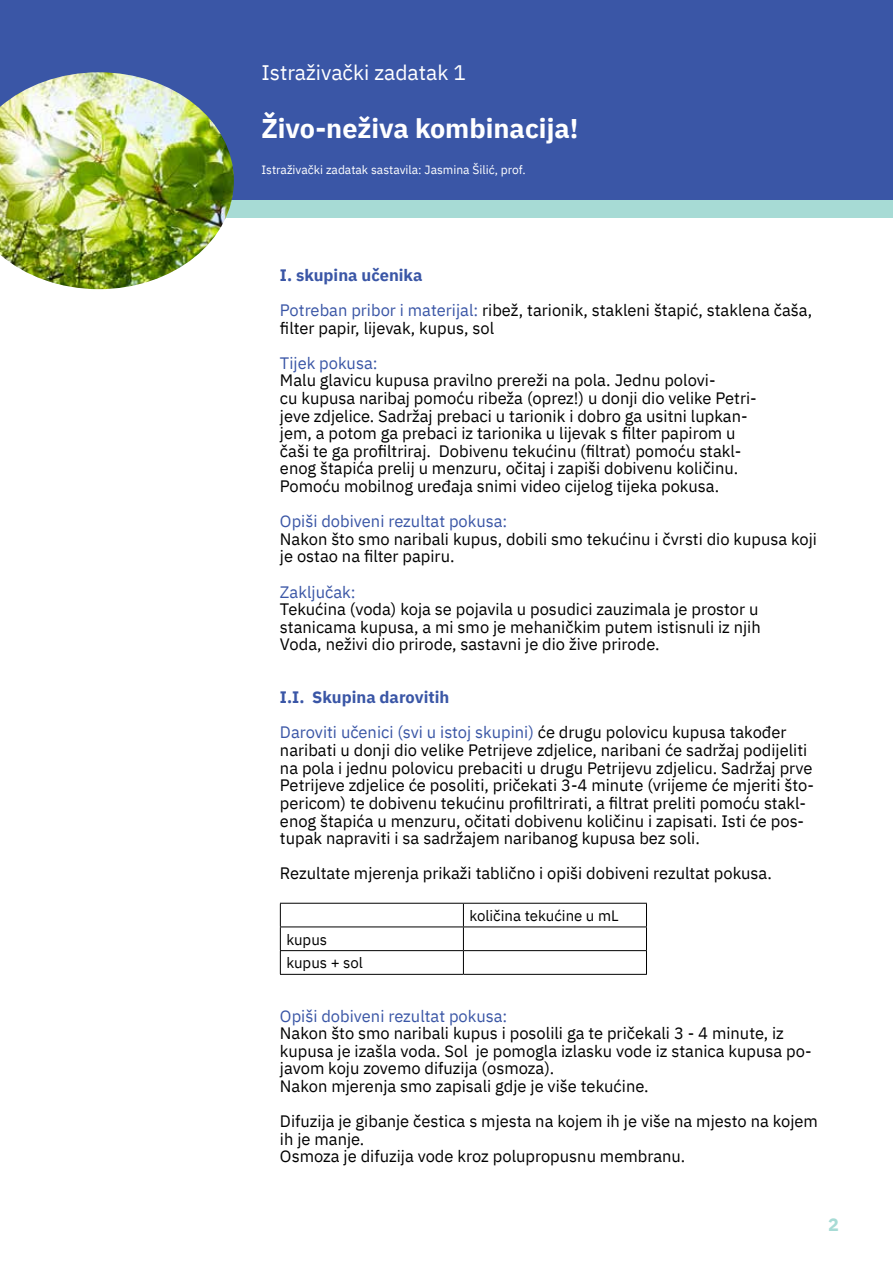
<style>
.page{position:relative;width:893px;height:1263px;background:#fff}
.page>*{position:absolute;margin:0;border:0;box-sizing:border-box;transform-origin:0 0}
.t1{font:700 27px "IBM Plex Sans";color:#fff}
.t2{font:21px "IBM Plex Sans";color:#fff}
.t3{font:700 18px "IBM Plex Sans";color:#a7dbd5}
.t4{font:16.5px/17.5px "IBM Plex Sans";color:#000}
.t5{font:16.5px/35.2px "IBM Plex Sans";color:#3a56a6}
.t6{font:15px/23.7px "IBM Plex Sans";color:#000}
.t7{font:12px "IBM Plex Sans";color:#fff}
.s1{font-weight:700;color:#3a56a6}
.s2{color:#3a56a6}
.s3{font-weight:700}
.s4{color:#000}
</style>
<div class="page">
<div style="left:0;top:0;width:893px;height:208px;background:#3a56a6"></div>
<div style="left:0;top:200px;width:893px;height:18px;background:#a7dbd5"></div>
<hr style="left:280px;top:903px;width:183px;height:1px;background:#000">
<hr style="left:463px;top:903px;width:184px;height:1px;background:#000">
<hr style="left:280px;top:926px;width:183px;height:1px;background:#000">
<hr style="left:463px;top:926px;width:184px;height:1px;background:#000">
<hr style="left:280px;top:950px;width:183px;height:1px;background:#000">
<svg style="left:280px;top:903px;width:1px;height:71px"></svg>
<hr style="left:463px;top:950px;width:184px;height:1px;background:#000">
<svg style="left:463px;top:903px;width:1px;height:71px"></svg>
<svg style="left:646px;top:903px;width:1px;height:71px"></svg>
<hr style="left:280px;top:974px;width:183px;height:1px;background:#000">
<hr style="left:463px;top:974px;width:184px;height:1px;background:#000">
<img style="left:0;top:72px;width:234px;height:217px">
<p class="t2" style="left:261px;top:57px;width:206px">Istraživački zadatak 1</p>
<h1 class="t1" style="left:261px;top:107px;width:318px">Živo-neživa kombinacija!</h1>
<p class="t7" style="left:261px;top:160px;width:266px">Istraživački zadatak sastavila: Jasmina Šilić, prof.</p>
<p class="t4" style="left:280px;top:256px;width:534px;line-height:35.2px"><span class="s1">I. skupina učenika<br></span><span class="s2">Potreban pribor i materijal:</span> ribež, tarionik, stakleni štapić, staklena čaša,</p>
<p class="t4" style="left:280px;top:318px;width:216px">filter papir, lijevak, kupus, sol</p>
<p class="t5" style="left:280px;top:344px;width:99px">Tijek pokusa:</p>
<p class="t4" style="left:280px;top:370px;width:478px">Malu glavicu kupusa pravilno prereži na pola. Jednu polovi-<br>cu kupusa naribaj pomoću ribeža (oprez!) u donji dio velike Petri&shy;jeve zdjelice. Sadržaj prebaci u tarionik i dobro ga usitni lupkan&shy;jem, a potom ga prebaci iz tarionika u lijevak s filter papirom u čaši te ga profiltriraj. Dobivenu tekućinu (filtrat) pomoću stakl&shy;enog štapića prelij u menzuru, očitaj i zapiši dobivenu količinu.<br>Pomoću mobilnog uređaja snimi video cijelog tijeka pokusa.</p>
<p class="t5" style="left:280px;top:502px;width:229px">Opiši dobiveni rezultat pokusa:</p>
<p class="t4" style="left:280px;top:529px;width:539px">Nakon što smo naribali kupus, dobili smo tekućinu i čvrsti dio kupusa koji je ostao na filter papiru.</p>
<p class="t5" style="left:280px;top:573px;width:77px">Zaključak:</p>
<p class="t4" style="left:280px;top:599px;width:482px">Tekućina (voda) koja se pojavila u posudici zauzimala je prostor u stanicama kupusa, a mi smo je mehaničkim putem istisnuli iz njih<br>Voda, neživi dio prirode, sastavni je dio žive prirode.</p>
<p class="t5" style="left:280px;top:678px;width:508px"><span class="s3">I.I. Skupina darovitih<br></span>Daroviti učenici (svi u istoj skupini) <span class="s4">će drugu polovicu kupusa također</span></p>
<p class="t4" style="left:280px;top:740px;width:536px">naribati u donji dio velike Petrijeve zdjelice, naribani će sadržaj podijeliti na pola i jednu polovicu prebaciti u drugu Petrijevu zdjelicu. Sadržaj prve Petrijeve zdjelice će posoliti, pričekati 3-4 minute (vrijeme će mjeriti što&shy;pericom) te dobivenu tekućinu profiltrirati, a filtrat preliti pomoću stakl&shy;enog štapića u menzuru, očitati dobivenu količinu i zapisati. Isti će pos&shy;tupak napraviti i sa sadržajem naribanog kupusa bez soli.</p>
<p class="t4" style="left:280px;top:863px;width:494px">Rezultate mjerenja prikaži tablično i opiši dobiveni rezultat pokusa.</p>
<p class="t6" style="left:469px;top:902px;width:151px">količina tekućine u mL</p>
<p class="t6" style="left:286px;top:926px;width:78px">kupus kupus + sol</p>
<p class="t5" style="left:280px;top:997px;width:229px">Opiši dobiveni rezultat pokusa:</p>
<p class="t4" style="left:280px;top:1023px;width:533px">Nakon što smo naribali kupus i posolili ga te pričekali 3 - 4 minute, iz kupusa je izašla voda. Sol je pomogla izlasku vode iz stanica kupusa po&shy;javom koju zovemo difuzija (osmoza).<br>Nakon mjerenja smo zapisali gdje je više tekućine.</p>
<p class="t4" style="left:280px;top:1111px;width:539px">Difuzija je gibanje čestica s mjesta na kojem ih je više na mjesto na kojem ih je manje.<br>Osmoza je difuzija vode kroz polupropusnu membranu.</p>
<p class="t3" style="left:828px;top:1210px;width:12px">2</p>
</div>
